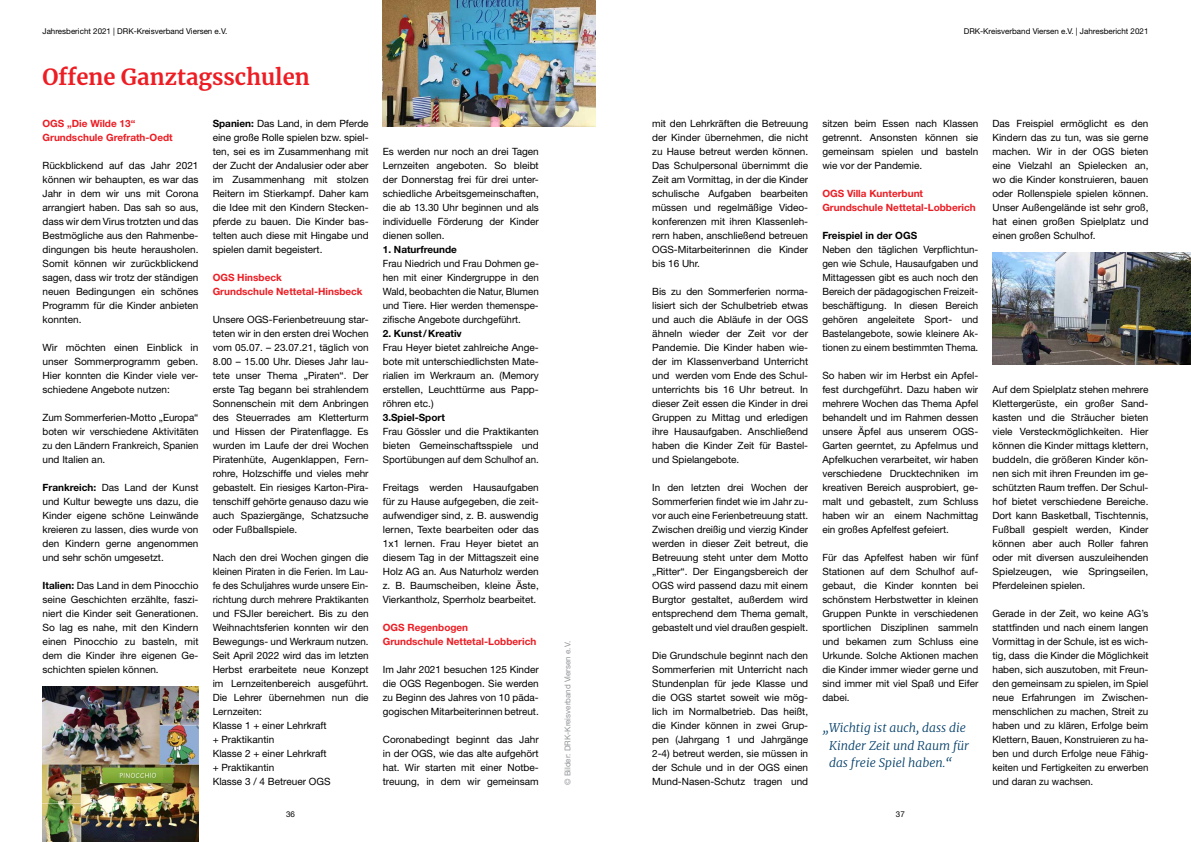
<style>
.page{position:relative;width:1191px;height:842px;background:#fff}
.page>*{position:absolute;margin:0;border:0;box-sizing:border-box;transform-origin:0 0}
.t1{font:700 22px "Merriweather";color:#ed1d24}
.t2{font:italic 300 12px/17.5px "Merriweather";color:#003d68}
.t3{font:10px/14px "Helvetica Neue";color:#000;text-align:justify}
.t4{font:700 10px/14px "Helvetica Neue";color:#ed1d24}
.t5{font:700 10px "Helvetica Neue";color:#000}
.t6{font:8px "Helvetica Neue";color:#000}
.t7{font:8px "Helvetica Neue";color:#939598}
.s1{font-weight:700}
</style>
<div class="page">
<img style="left:43px;top:687px;width:155px;height:155px">
<img style="left:383px;top:0;width:212px;height:127px">
<img style="left:992px;top:253px;width:199px;height:112px">
<p class="t6" style="left:43px;top:26px;width:186px">Jahresbericht 2021 | DRK-Kreisverband Viersen e.V.</p>
<p class="t6" style="left:963px;top:26px;width:186px">DRK-Kreisverband Viersen e.V. | Jahresbericht 2021</p>
<h1 class="t1" style="left:43px;top:61px;width:269px">Offene Ganztagsschulen</h1>
<p class="t4" style="left:43px;top:116px;width:132px">OGS „Die Wilde 13“<br>Grundschule Grefrath-Oedt</p>
<p class="t3" style="left:43px;top:158px;width:157px">Rückblickend auf das Jahr 2021 können wir behaupten, es war das Jahr in dem wir uns mit Corona arrangiert haben. Das sah so aus, dass wir dem Virus trotzten und das Bestmögliche aus den Rahmenbe&shy;dingungen bis heute herausholen.<br>Somit können wir zurückblickend sagen, dass wir trotz der ständigen neuen Bedingungen ein schönes Programm für die Kinder anbieten konnten.</p>
<p class="t3" style="left:43px;top:340px;width:157px">Wir möchten einen Einblick in unser Sommerprogramm geben.<br>Hier konnten die Kinder viele ver&shy;schiedene Angebote nutzen:</p>
<p class="t3" style="left:43px;top:410px;width:157px">Zum Sommerferien-Motto „Europa“ boten wir verschiedene Aktivitäten zu den Ländern Frankreich, Spanien und Italien an.</p>
<p class="t3" style="left:43px;top:480px;width:157px"><span class="s1">Frankreich:</span> Das Land der Kunst und Kultur bewegte uns dazu, die Kinder eigene schöne Leinwände kreieren zu lassen, dies wurde von den Kindern gerne angenommen und sehr schön umgesetzt.</p>
<p class="t3" style="left:43px;top:578px;width:157px"><span class="s1">Italien:</span> Das Land in dem Pinocchio seine Geschichten erzählte, faszi&shy;niert die Kinder seit Generationen.<br>So lag es nahe, mit den Kindern einen Pinocchio zu basteln, mit dem die Kinder ihre eigenen Ge&shy;schichten spielen können.</p>
<p class="t3" style="left:213px;top:116px;width:157px"><span class="s1">Spanien:</span> Das Land, in dem Pferde eine große Rolle spielen bzw. spiel&shy;ten, sei es im Zusammenhang mit der Zucht der Andalusier oder aber im Zusammenhang mit stolzen Reitern im Stierkampf. Daher kam die Idee mit den Kindern Stecken&shy;pferde zu bauen. Die Kinder bas&shy;telten auch diese mit Hingabe und spielen damit begeistert.</p>
<p class="t4" style="left:213px;top:270px;width:151px">OGS Hinsbeck<br>Grundschule Nettetal-Hinsbeck</p>
<p class="t3" style="left:213px;top:312px;width:157px">Unsere OGS-Ferienbetreuung star&shy;teten wir in den ersten drei Wochen vom 05.07. – 23.07.21, täglich von 8.00 – 15.00 Uhr. Dieses Jahr lau&shy;tete unser Thema „Piraten“. Der erste Tag begann bei strahlendem Sonnenschein mit dem Anbringen des Steuerrades am Kletterturm und Hissen der Piratenflagge. Es wurden im Laufe der drei Wochen Piratenhüte, Augenklappen, Fern&shy;rohre, Holzschiffe und vieles mehr gebastelt. Ein riesiges Karton-Pira&shy;tenschiff gehörte genauso dazu wie auch Spaziergänge, Schatzsuche oder Fußballspiele.</p>
<p class="t3" style="left:213px;top:550px;width:157px;text-align:left">Nach den drei Wochen gingen die kleinen Piraten in die Ferien. Im Lau&shy;fe des Schuljahres wurde unsere Ein&shy;richtung durch mehrere Praktikanten und FSJler bereichert. Bis zu den<br>Weihnachtsferien konnten wir den<br>Bewegungs- und Werkraum nutzen.<br>Seit April 2022 wird das im letzten<br>Herbst erarbeitete neue Konzept im Lernzeitenbereich ausgeführt.<br>Die Lehrer übernehmen nun die<br>Lernzeiten:<br>Klasse 1 + einer Lehrkraft<br>+ Praktikantin<br>Klasse 2 + einer Lehrkraft<br>+ Praktikantin<br>Klasse 3 / 4 Betreuer OGS</p>
<p class="t3" style="left:383px;top:144px;width:157px">Es werden nur noch an drei Tagen Lernzeiten angeboten. So bleibt der Donnerstag frei für drei unter&shy;schiedliche Arbeitsgemeinschaften, die ab 13.30 Uhr beginnen und als individuelle Förderung der Kinder dienen sollen.</p>
<p class="t5" style="left:383px;top:243px;width:76px">1. Naturfreunde</p>
<p class="t3" style="left:383px;top:256px;width:157px">Frau Niedrich und Frau Dohmen ge&shy;hen mit einer Kindergruppe in den Wald, beobachten die Natur, Blumen und Tiere. Hier werden themenspe&shy;zifische Angebote durchgeführt.</p>
<p class="t5" style="left:383px;top:327px;width:81px">2. Kunst/Kreativ</p>
<p class="t3" style="left:383px;top:340px;width:157px">Frau Heyer bietet zahlreiche Ange&shy;bote mit unterschiedlichsten Mate&shy;rialien im Werkraum an. (Memory erstellen, Leuchttürme aus Papp&shy;röhren etc.)</p>
<p class="t5" style="left:383px;top:411px;width:64px">3.Spiel-Sport</p>
<p class="t3" style="left:383px;top:424px;width:157px">Frau Gössler und die Praktikanten bieten Gemeinschaftsspiele und Sportübungen auf dem Schulhof an.</p>
<p class="t3" style="left:383px;top:480px;width:157px">Freitags werden Hausaufgaben für zu Hause aufgegeben, die zeit&shy;aufwendiger sind, z. B. auswendig lernen, Texte bearbeiten oder das 1x1 lernen. Frau Heyer bietet an diesem Tag in der Mittagszeit eine Holz AG an. Aus Naturholz werden z. B. Baumscheiben, kleine Äste, Vierkantholz, Sperrholz bearbeitet.</p>
<p class="t4" style="left:383px;top:620px;width:155px">OGS Regenbogen<br>Grundschule Nettetal-Lobberich</p>
<p class="t3" style="left:383px;top:662px;width:157px">Im Jahr 2021 besuchen 125 Kinder die OGS Regenbogen. Sie werden zu Beginn des Jahres von 10 päda&shy;gogischen Mitarbeiterinnen betreut.</p>
<p class="t3" style="left:383px;top:732px;width:157px">Coronabedingt beginnt das Jahr in der OGS, wie das alte aufgehört hat. Wir starten mit einer Notbe&shy;treuung, in dem wir gemeinsam</p>
<p class="t7" style="left:563px;top:785px;width:145px;rotate:-90deg">© Bilder: DRK-Kreisverband Viersen e.V.</p>
<p class="t3" style="left:652px;top:116px;width:157px">mit den Lehrkräften die Betreuung der Kinder übernehmen, die nicht zu Hause betreut werden können.<br>Das Schulpersonal übernimmt die Zeit am Vormittag, in der die Kinder schulische Aufgaben bearbeiten müssen und regelmäßige Video&shy;konferenzen mit ihren Klassenleh&shy;rern haben, anschließend betreuen OGS-Mitarbeiterinnen die Kinder bis 16 Uhr.</p>
<p class="t3" style="left:652px;top:284px;width:157px">Bis zu den Sommerferien norma&shy;lisiert sich der Schulbetrieb etwas und auch die Abläufe in der OGS ähneln wieder der Zeit vor der Pandemie. Die Kinder haben wie&shy;der im Klassenverband Unterricht und werden vom Ende des Schul&shy;unterrichts bis 16 Uhr betreut. In dieser Zeit essen die Kinder in drei Gruppen zu Mittag und erledigen ihre Hausaufgaben. Anschließend haben die Kinder Zeit für Bastel&shy;und Spielangebote.</p>
<p class="t3" style="left:652px;top:480px;width:157px">In den letzten drei Wochen der Sommerferien findet wie im Jahr zu&shy;vor auch eine Ferienbetreuung statt.<br>Zwischen dreißig und vierzig Kinder werden in dieser Zeit betreut, die Betreuung steht unter dem Motto „Ritter“. Der Eingangsbereich der OGS wird passend dazu mit einem Burgtor gestaltet, außerdem wird entsprechend dem Thema gemalt, gebastelt und viel draußen gespielt.</p>
<p class="t3" style="left:652px;top:648px;width:157px">Die Grundschule beginnt nach den Sommerferien mit Unterricht nach Stundenplan für jede Klasse und die OGS startet soweit wie mög&shy;lich im Normalbetrieb. Das heißt, die Kinder können in zwei Grup&shy;pen (Jahrgang 1 und Jahrgänge 2-4) betreut werden, sie müssen in der Schule und in der OGS einen Mund-Nasen-Schutz tragen und</p>
<p class="t3" style="left:822px;top:116px;width:157px">sitzen beim Essen nach Klassen getrennt. Ansonsten können sie gemeinsam spielen und basteln wie vor der Pandemie.</p>
<p class="t4" style="left:822px;top:186px;width:155px">OGS Villa Kunterbunt<br>Grundschule Nettetal-Lobberich</p>
<p class="t5" style="left:822px;top:229px;width:96px">Freispiel in der OGS</p>
<p class="t3" style="left:822px;top:242px;width:157px">Neben den täglichen Verpflichtun&shy;gen wie Schule, Hausaufgaben und Mittagessen gibt es auch noch den Bereich der pädagogischen Freizeit&shy;beschäftigung. In diesen Bereich gehören angeleitete Sport- und Bastelangebote, sowie kleinere Ak&shy;tionen zu einem bestimmten Thema.</p>
<p class="t3" style="left:822px;top:368px;width:157px">So haben wir im Herbst ein Apfel&shy;fest durchgeführt. Dazu haben wir mehrere Wochen das Thema Apfel behandelt und im Rahmen dessen unsere Äpfel aus unserem OGS-Garten geerntet, zu Apfelmus und Apfelkuchen verarbeitet, wir haben verschiedene Drucktechniken im kreativen Bereich ausprobiert, ge&shy;malt und gebastelt, zum Schluss haben wir an einem Nachmittag ein großes Apfelfest gefeiert.</p>
<p class="t3" style="left:822px;top:550px;width:157px">Für das Apfelfest haben wir fünf Stationen auf dem Schulhof auf&shy;gebaut, die Kinder konnten bei schönstem Herbstwetter in kleinen Gruppen Punkte in verschiedenen sportlichen Disziplinen sammeln und bekamen zum Schluss eine Urkunde. Solche Aktionen machen die Kinder immer wieder gerne und sind immer mit viel Spaß und Eifer dabei.</p>
<p class="t2" style="left:829px;top:719px;width:141px;text-indent:-7px">„Wichtig ist auch, dass die<br>Kinder Zeit und Raum für das freie Spiel haben.“</p>
<p class="t3" style="left:992px;top:116px;width:157px">Das Freispiel ermöglicht es den Kindern das zu tun, was sie gerne machen. Wir in der OGS bieten eine Vielzahl an Spielecken an, wo die Kinder konstruieren, bauen oder Rollenspiele spielen können.<br>Unser Außengelände ist sehr groß, hat einen großen Spielplatz und einen großen Schulhof.</p>
<p class="t3" style="left:992px;top:382px;width:157px">Auf dem Spielplatz stehen mehrere Klettergerüste, ein großer Sand&shy;kasten und die Sträucher bieten viele Versteckmöglichkeiten. Hier können die Kinder mittags klettern, buddeln, die größeren Kinder kön&shy;nen sich mit ihren Freunden im ge&shy;schützten Raum treffen. Der Schul&shy;hof bietet verschiedene Bereiche.<br>Dort kann Basketball, Tischtennis, Fußball gespielt werden, Kinder können aber auch Roller fahren oder mit diversen auszuleihenden Spielzeugen, wie Springseilen, Pferdeleinen spielen.</p>
<p class="t3" style="left:992px;top:606px;width:157px">Gerade in der Zeit, wo keine AG’s stattfinden und nach einem langen Vormittag in der Schule, ist es wich&shy;tig, dass die Kinder die Möglichkeit haben, sich auszutoben, mit Freun&shy;den gemeinsam zu spielen, im Spiel neue Erfahrungen im Zwischen&shy;menschlichen zu machen, Streit zu haben und zu klären, Erfolge beim Klettern, Bauen, Konstruieren zu ha&shy;ben und durch Erfolge neue Fähig&shy;keiten und Fertigkeiten zu erwerben</p>
<p class="t3" style="left:992px;top:774px;width:102px">und daran zu wachsen.</p>
<p class="t6" style="left:286px;top:809px;width:10px">36</p>
<p class="t6" style="left:896px;top:809px;width:10px">37</p>
</div>
